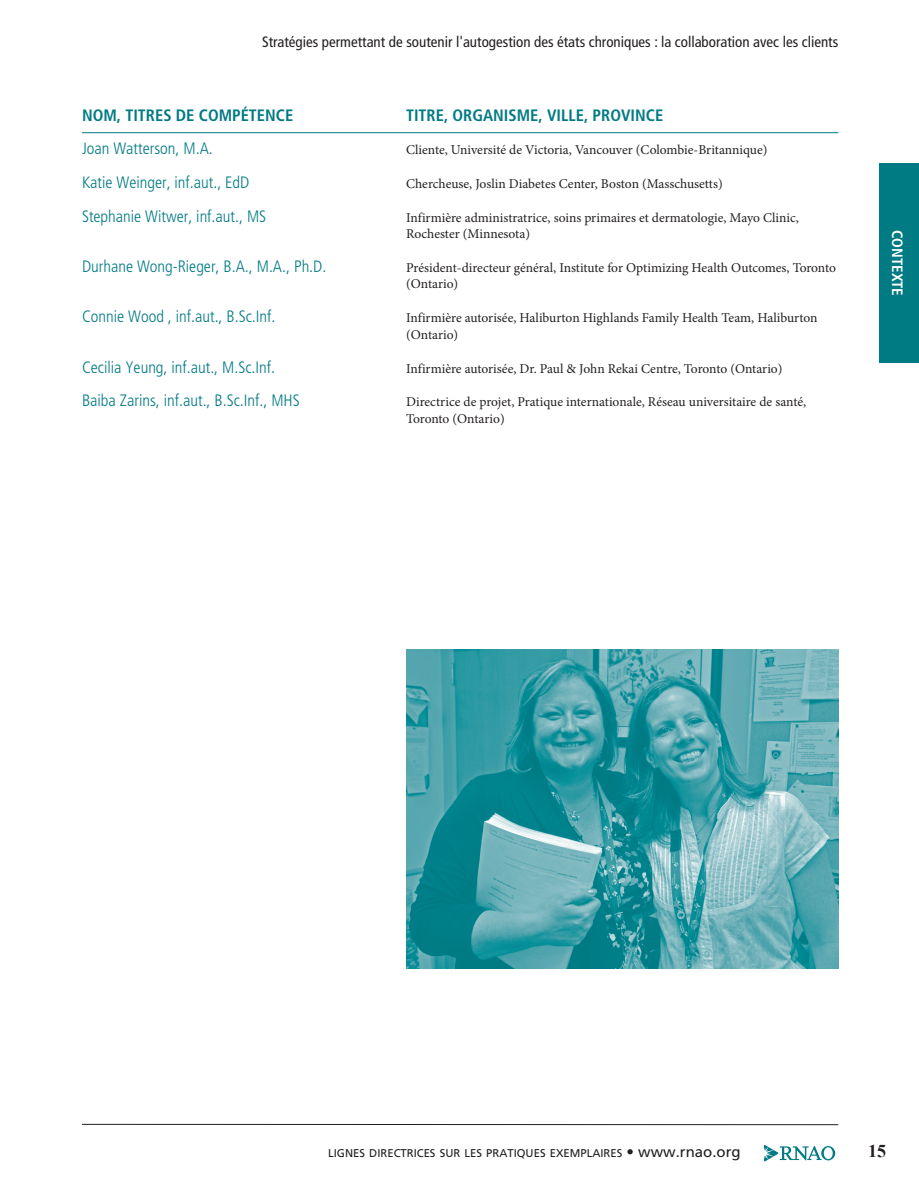
<style>
.page{position:relative;width:919px;height:1189px;background:#fff}
.page>*{position:absolute;margin:0;border:0;box-sizing:border-box;transform-origin:0 0}
.t1{font:700 18px "Times New Roman";color:#231f20}
.t2{font:300 condensed 16.5px "Frutiger";color:#007a83}
.t3{font:700 condensed 16.5px "Frutiger";color:#007a83}
.t4{font:condensed 15px "Frutiger";color:#231f20}
.t5{font:700 condensed 15px "Frutiger";color:#fff}
.t6{font:13.5px/16.5px "Minion Pro";color:#231f20}
.t7{font:11.25px "Frutiger";color:#231f20}
.s1{font-size:15px}
</style>
<div class="page">
<div style="left:878px;top:163px;width:41px;height:200px;background:#007a83"></div>
<hr style="left:82px;top:1124px;width:756px;height:1px;background:#231f20">
<svg style="left:764px;top:1145px;width:71px;height:16px"></svg>
<hr style="left:82px;top:132px;width:756px;height:1px;background:#007a83">
<img style="left:406px;top:649px;width:432px;height:319px">
<p class="t4" style="left:262px;top:33px;width:578px">Stratégies permettant de soutenir l'autogestion des états chroniques : la collaboration avec les clients</p>
<p class="t3" style="left:82px;top:106px;width:129px">NOM, TITRES DE COM</p>
<p class="t3" style="left:232px;top:106px;width:26px">PÉTENCE</p>
<p class="t3" style="left:406px;top:106px;width:77px">TITRE, ORGANISME</p>
<p class="t3" style="left:538px;top:106px;width:17px">, VILLE</p>
<p class="t3" style="left:584px;top:106px;width:36px">, PROVINCE</p>
<p class="t2" style="left:82px;top:139px;width:132px">Joan Watterson, M.A.</p>
<p class="t6" style="left:406px;top:142px;width:363px">Cliente, Université de Victoria, Vancouver (Colombie-Britannique)</p>
<p class="t2" style="left:82px;top:173px;width:169px">Katie Weinger, inf.aut., EdD</p>
<p class="t6" style="left:406px;top:175px;width:318px">Chercheuse, Joslin Diabetes Center, Boston (Masschusetts)</p>
<p class="t2" style="left:82px;top:207px;width:186px">Stephanie Witwer, inf.aut., MS</p>
<p class="t6" style="left:406px;top:209px;width:394px">Infirmière administratrice, soins primaires et dermatologie, Mayo Clinic,<br>Rochester (Minnesota)</p>
<p class="t2" style="left:82px;top:257px;width:246px">Durhane Wong-Rieger, B.A., M.A., Ph.D.</p>
<p class="t6" style="left:406px;top:259px;width:431px">Président-directeur général, Institute for Optimizing Health Outcomes, Toronto (Ontario)</p>
<p class="t2" style="left:82px;top:307px;width:195px">Connie Wood , inf.aut., B.Sc.Inf.</p>
<p class="t6" style="left:406px;top:310px;width:413px">Infirmière autorisée, Haliburton Highlands Family Health Team, Haliburton (Ontario)</p>
<p class="t2" style="left:82px;top:357px;width:194px">Cecilia Yeung, inf.aut., M.Sc.Inf.</p>
<p class="t6" style="left:406px;top:360px;width:378px">Infirmière autorisée, Dr. Paul &amp; John Rekai Centre, Toronto (Ontario)</p>
<p class="t2" style="left:82px;top:391px;width:219px">Baiba Zarins, inf.aut., B.Sc.Inf., MHS</p>
<p class="t6" style="left:406px;top:394px;width:401px">Directrice de projet, Pratique internationale, Réseau universitaire de santé,<br>Toronto (Ontario)</p>
<p class="t5" style="left:906px;top:230px;width:67px;rotate:90deg">CONTEXTE</p>
<p class="t7" style="left:328px;top:1146px;width:414px">LIGNES DIRECTRICES SUR LES PRATIQUES EXEMPLAIRES <span class="s1">•</span> <span class="s1">www.rnao.org</span></p>
<h1 class="t1" style="left:868px;top:1138px;width:19px">15</h1>
</div>
